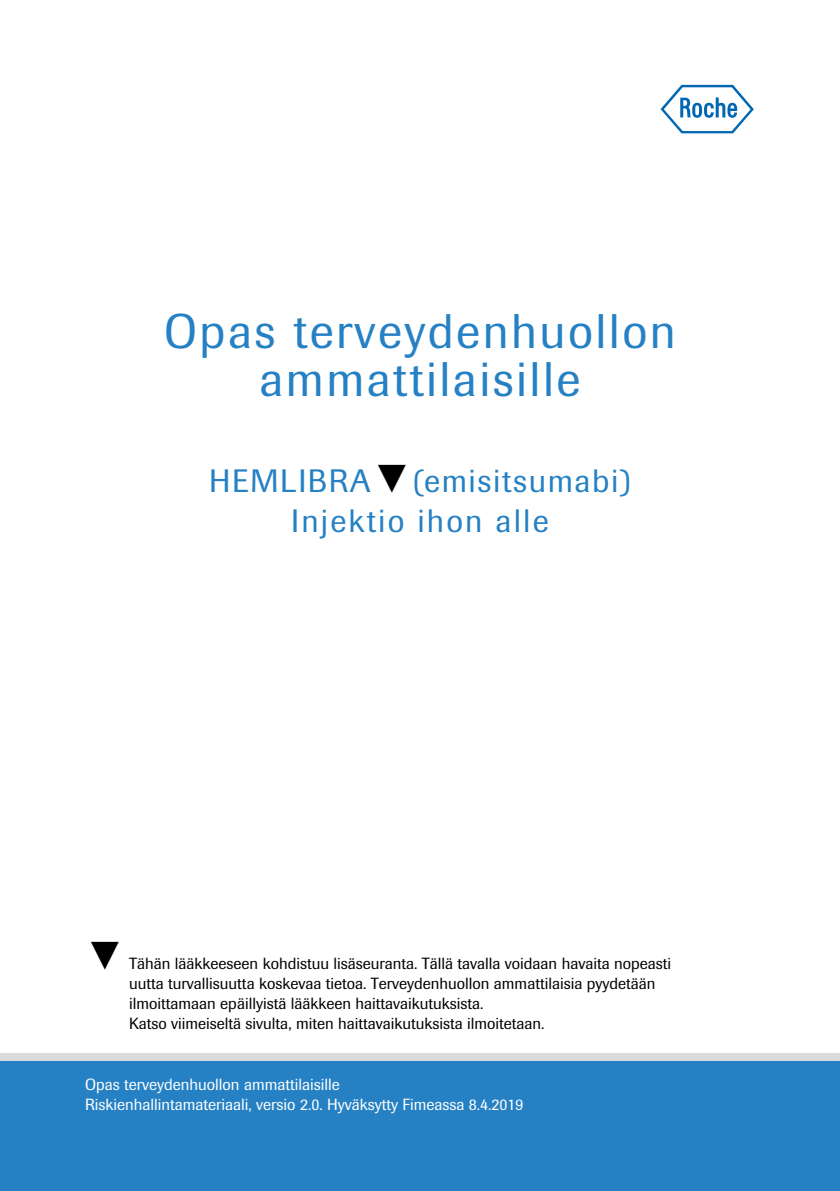
<style>
.page{position:relative;width:840px;height:1191px;background:#fff}
.page>*{position:absolute;margin:0;border:0;box-sizing:border-box;transform-origin:0 0}
.t1{font:48px/48px "Imago";letter-spacing:.05em;color:#2581c4;text-align:center}
.t2{font:32px/40px "Imago";letter-spacing:.05em;color:#2581c4;text-align:center}
.t3{font:16px/20px "Imago";color:#000}
.t4{font:16px/20px "Imago";color:#fff}
.s1{font-family:"Arial";font-size:40px;color:#000}
.s2{font-family:"Arial";font-size:40px}
</style>
<div class="page">
<div style="left:0;top:1061px;width:839px;height:130px;background:#2581c4"></div>
<div style="left:0;top:1053px;width:839px;height:8px;background:#dadada"></div>
<svg style="left:660px;top:85px;width:93px;height:48px"></svg>
<h1 class="t1" style="left:164px;top:307px;width:513px">Opas terveydenhuollon ammattilaisille</h1>
<h2 class="t2" style="left:209px;top:461px;width:423px">HEMLIBRA<span class="s1">▼</span>(emisitsumabi)<br>Injektio ihon alle</h2>
<p class="t3" style="left:129px;top:953px;width:543px;text-indent:-44px"><span class="s2">▼</span> Tähän lääkkeeseen kohdistuu lisäseuranta. Tällä tavalla voidaan havaita nopeasti uutta turvallisuutta koskevaa tietoa. Terveydenhuollon ammattilaisia pyydetään ilmoittamaan epäillyistä lääkkeen haittavaikutuksista.<br>Katso viimeiseltä sivulta, miten haittavaikutuksista ilmoitetaan.</p>
<p class="t4" style="left:85px;top:1074px;width:439px">Opas terveydenhuollon ammattilaisille<br>Riskienhallintamateriaali, versio 2.0. Hyväksytty Fimeassa 8.4.2019</p>
</div>
